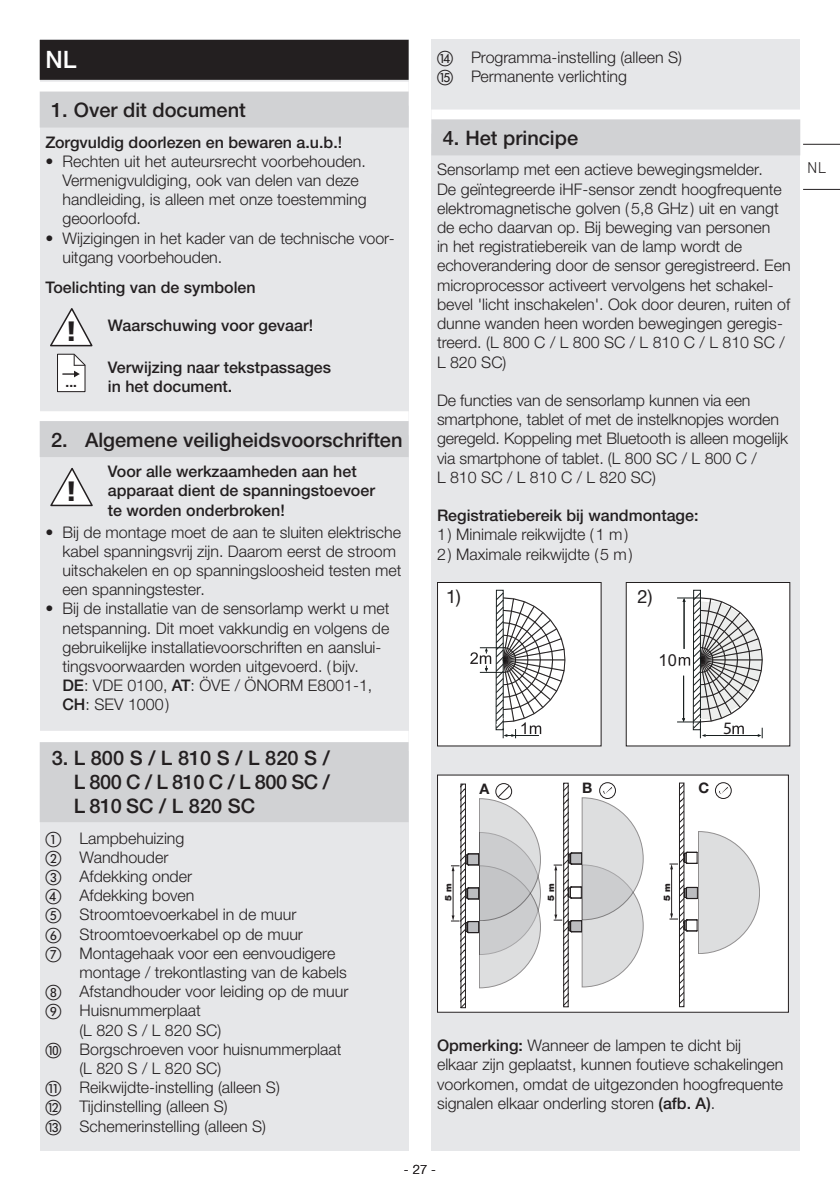
<style>
.page{position:relative;width:840px;height:1191px;background:#fff}
.page>*{position:absolute;margin:0;border:0;box-sizing:border-box;transform-origin:0 0}
.t1{font:900 28px "Frutiger LT Com";color:#231f20}
.t2{font:500 24px "Helvetica Neue LTW1 G";color:#fff}
.t3{font:500 20px/24px "Helvetica Neue LTW1 G";color:#231f20;text-align:justify}
.t4{font:18.4px "Helvetica Neue LTW1 G";color:#231f20}
.t5{font:17.4px "Myriad Pro";color:#231f20}
.t6{font:16.6px "Arial";color:#231f20}
.t7{font:300 16px/19.2px "Helvetica Neue LTW1 G";color:#231f20}
.t8{font:500 16px/19.2px "Helvetica Neue LTW1 G";color:#231f20}
.t9{font:300 16px "DIN Next W1 G";color:#231f20}
.t10{font:700 14.6px "Helvetica Neue LT Pro";color:#231f20}
.t11{font:700 13.4px "Helvetica Neue LT Pro";color:#231f20}
.t12{font:300 13px "Helvetica Neue LTW1 G";color:#231f20}
.t13{font:900 9px "Helvetica Neue LT Pro";color:#231f20}
.s1{font-family:"Frutiger LT Com";font-weight:900;font-size:28px}
.s2{font-weight:500}
.s3{font-family:"European Pi One";font-weight:400}
</style>
<div class="page">
<div style="left:431px;top:40px;width:368px;height:1111px;background:#e6e7e9"></div>
<div style="left:431px;top:110px;width:368px;height:24px;background:#fff"></div>
<div style="left:431px;top:119px;width:368px;height:36px;background:#d1d2d4"></div>
<div style="left:437px;top:582px;width:163px;height:164px;background:#fff"></div>
<div style="left:495px;top:590px;width:8px;height:140px;border:1px solid #171e1e"></div>
<svg style="left:470px;top:592px;width:95px;height:146px"></svg>
<div style="left:437px;top:582px;width:164px;height:164px;border:1px solid #231f20"></div>
<div style="left:626px;top:582px;width:163px;height:164px;background:#fff"></div>
<div style="left:692px;top:590px;width:8px;height:140px;border:1px solid #171e1e"></div>
<svg style="left:677px;top:592px;width:85px;height:146px"></svg>
<div style="left:625px;top:582px;width:164px;height:164px;border:1px solid #231f20"></div>
<div style="left:437px;top:775px;width:351px;height:237px;background:#fff"></div>
<div style="left:563px;top:783px;width:5px;height:224px;border:1px solid #231f20"></div>
<div style="left:599px;top:782px;width:16px;height:16px;border:1px solid #231f20;border-radius:50%"></div>
<svg style="left:553px;top:785px;width:90px;height:202px"></svg>
<div style="left:679px;top:783px;width:4px;height:223px;border:1px solid #231f20"></div>
<svg style="left:669px;top:831px;width:90px;height:122px"></svg>
<svg style="left:715px;top:782px;width:15px;height:16px"></svg>
<div style="left:714px;top:782px;width:17px;height:16px;border:1px solid #231f20;border-radius:50%"></div>
<svg style="left:717px;top:785px;width:11px;height:10px"></svg>
<svg style="left:462px;top:790px;width:1px;height:211px"></svg>
<div style="left:460px;top:784px;width:5px;height:223px;border:1px solid #231f20"></div>
<hr style="left:452px;top:870px;width:1px;height:46px;background:#231f20">
<svg style="left:451px;top:865px;width:8px;height:6px"></svg>
<svg style="left:451px;top:915px;width:8px;height:6px"></svg>
<div style="left:495px;top:783px;width:16px;height:16px;border:1px solid #231f20;border-radius:50%"></div>
<svg style="left:465px;top:784px;width:75px;height:204px"></svg>
<div style="left:40px;top:40px;width:368px;height:1111px;background:#e6e7e9"></div>
<div style="left:40px;top:40px;width:368px;height:40px;background:#231f20"></div>
<div style="left:40px;top:82px;width:368px;height:24px;background:#fff"></div>
<div style="left:40px;top:92px;width:368px;height:36px;background:#d1d2d4"></div>
<div style="left:40px;top:411px;width:368px;height:24px;background:#fff"></div>
<div style="left:40px;top:421px;width:368px;height:36px;background:#d1d2d4"></div>
<div style="left:40px;top:731px;width:368px;height:20px;background:#fff"></div>
<div style="left:40px;top:742px;width:368px;height:80px;background:#d1d2d4"></div>
<svg style="left:50px;top:308px;width:42px;height:38px"></svg>
<svg style="left:57px;top:354px;width:28px;height:38px"></svg>
<svg style="left:50px;top:468px;width:43px;height:39px"></svg>
<hr style="left:802px;top:144px;width:37px;height:1px;background:#231f20">
<hr style="left:802px;top:189px;width:37px;height:1px;background:#231f20">
<h2 class="t2" style="left:45px;top:45px;width:33px">NL</h2>
<p class="t3" style="left:51px;top:98px;width:196px">1. Over dit document</p>
<p class="t8" style="left:45px;top:132px;width:298px">Zorgvuldig doorlezen en bewaren a.u.b.!</p>
<p class="t7" style="left:62px;top:151px;width:305px;text-indent:-17px">• Rechten uit het auteursrecht voorbehouden.<br>Vermenigvuldiging, ook van delen van deze handleiding, is alleen met onze toestemming geoorloofd.</p>
<p class="t7" style="left:62px;top:228px;width:334px;text-indent:-17px">• Wijzigingen in het kader van de technische voor&shy;uitgang voorbehouden.</p>
<p class="t8" style="left:45px;top:278px;width:212px">Toelichting van de symbolen</p>
<p class="t8" style="left:65px;top:316px;width:249px"><span class="s1">!</span> Waarschuwing voor gevaar!</p>
<p class="t11" style="left:66px;top:374px;width:13px">...</p>
<p class="t8" style="left:108px;top:357px;width:225px">Verwijzing naar tekstpassages in het document.</p>
<p class="t3" style="left:51px;top:427px;width:353px">2. Algemene veiligheidsvoorschriften</p>
<h1 class="t1" style="left:65px;top:474px;width:14px">!</h1>
<p class="t8" style="left:108px;top:462px;width:268px">Voor alle werkzaamheden aan het apparaat dient de spanningstoevoer te worden onderbroken!</p>
<p class="t7" style="left:62px;top:522px;width:340px;text-indent:-17px">• Bij de montage moet de aan te sluiten elektrische kabel spanningsvrij zijn. Daarom eerst de stroom uitschakelen en op spanningsloosheid testen met een spanningstester.</p>
<p class="t7" style="left:62px;top:599px;width:328px;text-indent:-17px">• Bij de installatie van de sensorlamp werkt u met netspanning. Dit moet vakkundig en volgens de gebruikelijke installatievoorschriften en aanslui&shy;tingsvoorwaarden worden uitgevoerd. (bijv.<br><span class="s2">DE</span>: VDE 0100, <span class="s2">AT</span>: ÖVE / ÖNORM E8001-1, <span class="s2">CH</span>: SEV 1000)</p>
<p class="t3" style="left:74px;top:746px;width:257px;text-indent:-22px">3. L 800 S / L 810 S / L 820 S / L 800 C / L 810 C / L 800 SC / L 810 SC / L 820 SC</p>
<p class="t7" style="left:45px;top:828px;width:140px"><span class="s3">A</span> Lampbehuizing</p>
<p class="t7" style="left:45px;top:847px;width:124px"><span class="s3">B</span> Wandhouder</p>
<p class="t7" style="left:45px;top:866px;width:148px"><span class="s3">C</span> Afdekking onder</p>
<p class="t7" style="left:45px;top:886px;width:151px"><span class="s3">D</span> Afdekking boven</p>
<p class="t7" style="left:45px;top:905px;width:252px"><span class="s3">E</span> Stroomtoevoerkabel in de muur</p>
<p class="t7" style="left:45px;top:924px;width:259px"><span class="s3">F</span> Stroomtoevoerkabel op de muur</p>
<p class="t7" style="left:45px;top:943px;width:291px"><span class="s3">G</span> Montagehaak voor een eenvoudigere</p>
<p class="t7" style="left:79px;top:962px;width:268px">montage / trekontlasting van de kabels</p>
<p class="t7" style="left:45px;top:982px;width:304px"><span class="s3">H</span> Afstandhouder voor leiding op de muur</p>
<p class="t7" style="left:45px;top:1001px;width:157px"><span class="s3">I</span> Huisnummerplaat</p>
<p class="t7" style="left:79px;top:1020px;width:143px">(L 820 S / L 820 SC)</p>
<p class="t7" style="left:45px;top:1039px;width:297px"><span class="s3">J</span> Borgschroeven voor huisnummerplaat</p>
<p class="t7" style="left:79px;top:1058px;width:143px">(L 820 S / L 820 SC)</p>
<p class="t7" style="left:45px;top:1078px;width:236px"><span class="s3">K</span> Reikwijdte-instelling (alleen S)</p>
<p class="t7" style="left:45px;top:1097px;width:184px"><span class="s3">L</span> Tijdinstelling (alleen S)</p>
<p class="t7" style="left:45px;top:1116px;width:222px"><span class="s3">M</span> Schemerinstelling (alleen S)</p>
<p class="t7" style="left:437px;top:48px;width:246px"><span class="s3">N</span> Programma-instelling (alleen S)<br><span class="s3">O</span> Permanente verlichting</p>
<p class="t3" style="left:442px;top:126px;width:137px">4. Het principe</p>
<p class="t7" style="left:437px;top:160px;width:355px">Sensorlamp met een actieve bewegingsmelder.<br>De geïntegreerde iHF-sensor zendt hoogfrequente elektromagnetische golven (5,8 GHz ) uit en vangt de echo daarvan op. Bij beweging van personen<br>in het registratiebereik van de lamp wordt de echoverandering door de sensor geregistreerd. Een microprocessor activeert vervolgens het schakel&shy;bevel 'licht inschakelen'. Ook door deuren, ruiten of dunne wanden heen worden bewegingen geregis&shy;treerd. (L 800 C / L 800 SC / L 810 C / L 810 SC / L 820 SC)</p>
<p class="t7" style="left:437px;top:390px;width:352px">De functies van de sensorlamp kunnen via een smartphone, tablet of met de instelknopjes worden geregeld. Koppeling met Bluetooth is alleen mogelijk via smartphone of tablet. (L 800 SC / L 800 C /<br>L 810 SC / L 810 C / L 820 SC)</p>
<p class="t8" style="left:437px;top:506px;width:263px">Registratiebereik bij wandmontage:</p>
<p class="t7" style="left:437px;top:525px;width:193px">1) Minimale reikwijdte (1 m)</p>
<p class="t7" style="left:437px;top:544px;width:197px">2) Maximale reikwijdte (5 m)</p>
<p class="t4" style="left:446px;top:585px;width:38px">1) 1)</p>
<p class="t4" style="left:616px;top:585px;width:38px">2) 2)</p>
<p class="t10" style="left:479px;top:780px;width:11px">A</p>
<p class="t13" style="left:442px;top:901px;width:19px;rotate:-90deg">5 m</p>
<p class="t6" style="left:637px;top:649px;width:41px">10 10</p>
<p class="t5" style="left:722px;top:717px;width:10px">5</p>
<p class="t10" style="left:581px;top:778px;width:12px">B</p>
<p class="t10" style="left:698px;top:778px;width:12px">C</p>
<p class="t13" style="left:545px;top:900px;width:19px;rotate:-90deg">5 m</p>
<p class="t13" style="left:661px;top:900px;width:19px;rotate:-90deg">5 m</p>
<p class="t7" style="left:437px;top:1035px;width:348px"><span class="s2">Opmerking:</span> Wanneer de lampen te dicht bij elkaar zijn geplaatst, kunnen foutieve schakelingen voorkomen, omdat de uitgezonden hoogfrequente signalen elkaar onderling storen <span class="s2">(afb. A)</span>.</p>
<p class="t12" style="left:404px;top:1161px;width:34px">- 27 -</p>
<p class="t9" style="left:806px;top:158px;width:20px">NL</p>
</div>
